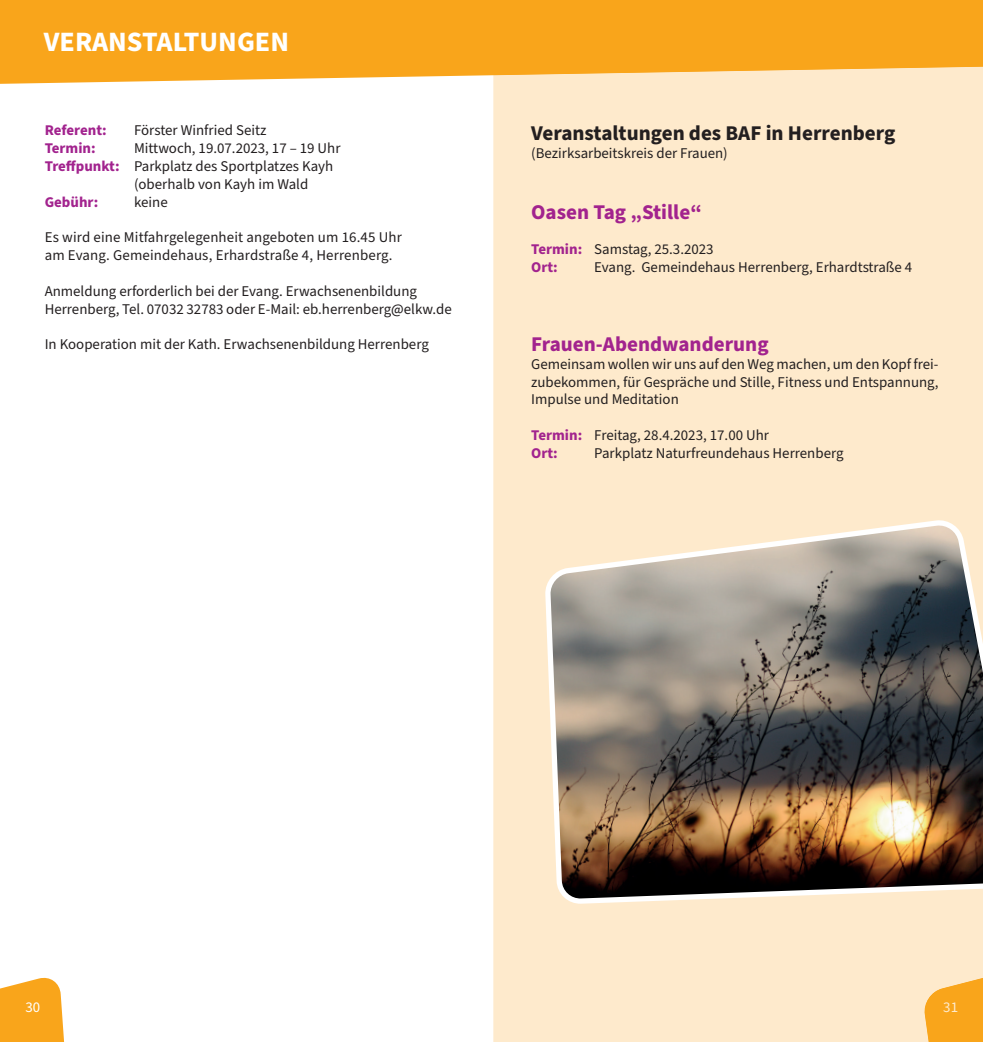
<style>
.page{position:relative;width:983px;height:1042px;background:#fff}
.page>*{position:absolute;margin:0;border:0;box-sizing:border-box;transform-origin:0 0}
.t1{font:700 28px "Source Sans Pro";color:#fff}
.t2{font:700 21px "Source Sans Pro";color:#a2238e}
.t3{font:700 21px "Source Sans Pro";color:#231f20}
.t4{font:14.88px/17.8px "Source Sans Pro";color:#231f20}
.t5{font:700 14.88px "Source Sans Pro";color:#a2238e}
.t6{font:14.88px "Source Sans Pro";color:#fff}
.s1{font-weight:700;color:#a2238e}
</style>
<div class="page">
<svg style="left:0;top:977px;width:65px;height:65px;background:#f9b037"></svg>
<div style="left:0;top:0;width:493px;height:84px;background:#f9a51b"></div>
<div style="left:493px;top:75px;width:489px;height:967px;background:#feeacc"></div>
<svg style="left:922px;top:971px;width:60px;height:71px;background:#fab84b"></svg>
<div style="left:943px;top:1002px;width:13px;height:10px;background:#f9a51b"></div>
<svg style="left:493px;top:0;width:489px;height:75px;background:#f9ad2f"></svg>
<div style="left:504px;top:8px;width:394px;height:51px;background:#f9a51b"></div>
<img style="left:547px;top:521px;width:435px;height:380px">
<h1 class="t1" style="left:44px;top:23px;width:246px">VERANSTALTUNGEN</h1>
<p class="t5" style="left:45px;top:120px;width:63px">Referent:</p>
<p class="t4" style="left:134px;top:122px;width:134px">Förster Winfried Seitz</p>
<p class="t5" style="left:45px;top:138px;width:53px">Termin:</p>
<p class="t4" style="left:134px;top:140px;width:208px">Mittwoch, 19.07.2023, 17 – 19 Uhr</p>
<p class="t4" style="left:45px;top:157px;width:290px"><span class="s1">Treffpunkt:</span> Parkplatz des Sportplatzes Kayh</p>
<p class="t4" style="left:134px;top:175px;width:176px">(oberhalb von Kayh im Wald</p>
<p class="t5" style="left:45px;top:192px;width:55px">Gebühr:</p>
<p class="t4" style="left:134px;top:193px;width:35px">keine</p>
<p class="t4" style="left:45px;top:229px;width:359px">Es wird eine Mitfahrgelegenheit angeboten um 16.45 Uhr am Evang. Gemeindehaus, Erhardstraße 4, Herrenberg.</p>
<p class="t4" style="left:45px;top:282px;width:408px">Anmeldung erforderlich bei der Evang. Erwachsenenbildung<br>Herrenberg, Tel. 07032 32783 oder E-Mail: eb.herrenberg@elkw.de</p>
<p class="t4" style="left:45px;top:336px;width:385px">In Kooperation mit der Kath. Erwachsenenbildung Herrenberg</p>
<h2 class="t3" style="left:531px;top:119px;width:365px">Veranstaltungen des BAF in Herrenberg</h2>
<p class="t4" style="left:531px;top:144px;width:198px">(Bezirksarbeitskreis der Frauen)</p>
<h2 class="t2" style="left:531px;top:197px;width:172px">Oasen Tag „Stille“</h2>
<p class="t4" style="left:531px;top:241px;width:184px"><span class="s1">Termin:</span> Samstag, 25.3.2023<br><span class="s1">Ort:</span></p>
<p class="t4" style="left:594px;top:259px;width:319px">Evang. Gemeindehaus Herrenberg, Erhardtstraße 4</p>
<h2 class="t2" style="left:531px;top:330px;width:239px">Frauen-Abendwanderung</h2>
<p class="t4" style="left:531px;top:355px;width:409px;text-align:justify">Gemeinsam wollen wir uns auf den Weg machen, um den Kopf frei&shy;zubekommen, für Gespräche und Stille, Fitness und Entspannung, Impulse und Meditation</p>
<p class="t4" style="left:531px;top:427px;width:239px"><span class="s1">Termin:</span> Freitag, 28.4.2023, 17.00 Uhr<br><span class="s1">Ort:</span></p>
<p class="t4" style="left:594px;top:445px;width:251px">Parkplatz Naturfreundehaus Herrenberg</p>
<p class="t6" style="left:26px;top:997px;width:16px">30</p>
<p class="t6" style="left:943px;top:997px;width:16px">31</p>
</div>
